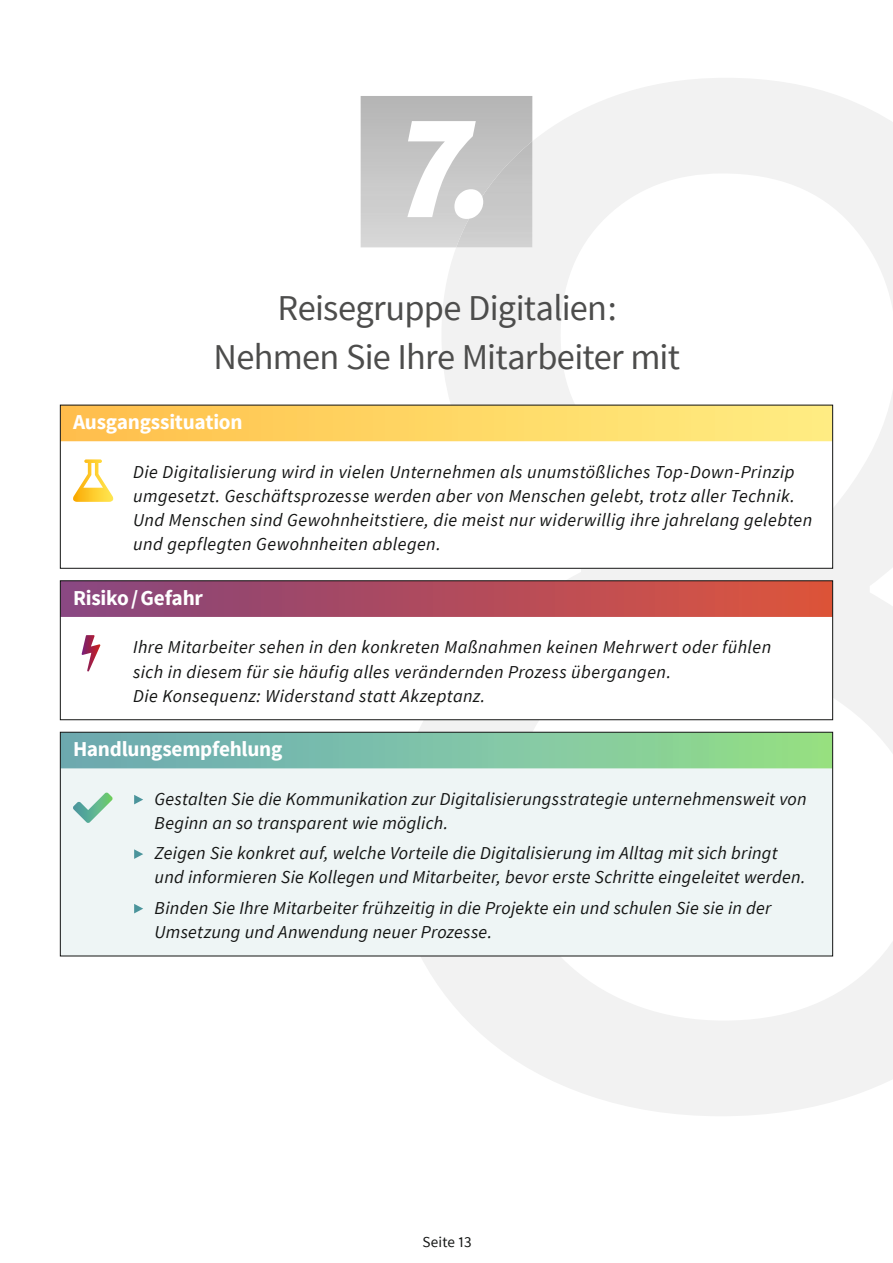
<style>
.page{position:relative;width:893px;height:1263px;background:#fff}
.page>*{position:absolute;margin:0;border:0;box-sizing:border-box;transform-origin:0 0}
.t1{font:italic 900 151.5px "Source Sans Pro";color:#fff}
.t2{font:36.3px/48.4px "Source Sans Pro";letter-spacing:-.02em;color:#4d4d4c;text-align:center}
.t3{font:700 21.15px "Source Sans Pro";letter-spacing:-.015em;color:#fff}
.t4{font:italic 18.15px/24.2px "Source Sans Pro";letter-spacing:.02em;color:#131413}
.t5{font:15.15px "Source Sans Pro";letter-spacing:.01em;color:#131413}
.s1{font-style:normal;color:#fff}
</style>
<div class="page">
<svg style="left:418px;top:78px;width:475px;height:1038px"></svg>
<svg style="left:361px;top:96px;width:171px;height:151px;background:#c5c5c5"></svg>
<div style="left:60px;top:732px;width:773px;height:224px;background:#eef5f5"></div>
<svg style="left:62px;top:734px;width:769px;height:34px;background:#7fc3a2"></svg>
<div style="left:60px;top:732px;width:773px;height:224px;border:1px solid #131413"></div>
<div style="left:60px;top:405px;width:773px;height:163px;background:#fff"></div>
<svg style="left:62px;top:407px;width:769px;height:34px;background:#ffd665"></svg>
<div style="left:60px;top:581px;width:773px;height:139px;background:#fff"></div>
<svg style="left:62px;top:583px;width:769px;height:34px;background:#b14c5d"></svg>
<div style="left:60px;top:581px;width:773px;height:139px;border:1px solid #131413"></div>
<svg style="left:82px;top:635px;width:18px;height:36px"></svg>
<svg style="left:73px;top:793px;width:40px;height:30px"></svg>
<svg style="left:73px;top:459px;width:41px;height:43px"></svg>
<h1 class="t1" style="left:395px;top:69px;width:104px">7.</h1>
<h2 class="t2" style="left:213px;top:284px;width:468px">Reisegruppe Digitalien :<br>Nehmen Sie Ihre Mitarbeiter mit</h2>
<p class="t3" style="left:73px;top:408px;width:171px">Ausgangssituation</p>
<p class="t4" style="left:133px;top:459px;width:681px">Die Digitalisierung wird in vielen Unternehmen als unumstößliches Top-Down-Prinzip umgesetzt. Geschäftsprozesse werden aber von Menschen gelebt, trotz aller Technik.<br>Und Menschen sind Gewohnheitstiere, die meist nur widerwillig ihre jahrelang gelebten und gepflegten Gewohnheiten ablegen.</p>
<p class="t3" style="left:73px;top:584px;width:131px">Risiko / Gefahr</p>
<p class="t4" style="left:133px;top:635px;width:640px">Ihre Mitarbeiter sehen in den konkreten Maßnahmen keinen Mehrwert oder fühlen sich in diesem für sie häufig alles verändernden Prozess übergangen.<br>Die Konsequenz: Widerstand statt Akzeptanz.</p>
<p class="t3" style="left:73px;top:736px;width:211px">Handlungsempfehlung</p>
<p class="t4" style="left:155px;top:787px;width:654px;text-indent:-21px"><span class="s1">▶</span> Gestalten Sie die Kommunikation zur Digitalisierungsstrategie unternehmensweit von<br>Beginn an so transparent wie möglich.</p>
<p class="t4" style="left:155px;top:841px;width:652px;text-indent:-21px"><span class="s1">▶</span> Zeigen Sie konkret auf, welche Vorteile die Digitalisierung im Alltag mit sich bringt und informieren Sie Kollegen und Mitarbeiter, bevor erste Schritte eingeleitet werden.</p>
<p class="t4" style="left:155px;top:896px;width:618px;text-indent:-21px"><span class="s1">▶</span> Binden Sie Ihre Mitarbeiter frühzeitig in die Projekte ein und schulen Sie sie in der<br>Umsetzung und Anwendung neuer Prozesse.</p>
<p class="t5" style="left:422px;top:1232px;width:51px">Seite 13</p>
</div>
